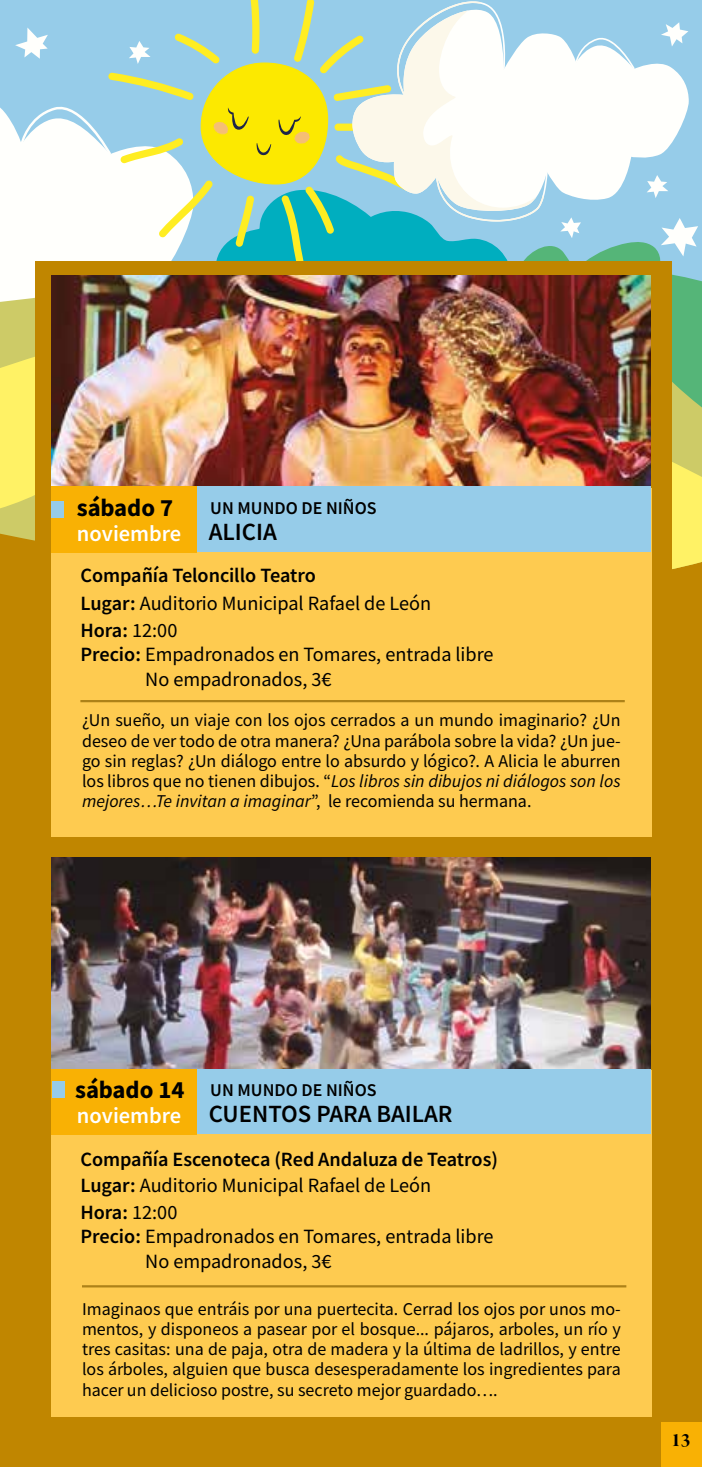
<style>
.page{position:relative;width:702px;height:1467px;background:#c08600}
.page>*{position:absolute;margin:0;border:0;box-sizing:border-box;transform-origin:0 0}
.t1{font:24.75px "Source Sans Variable";letter-spacing:.03em;color:#000}
.t2{font:22.5px "Source Sans Variable";letter-spacing:.03em;color:#fff}
.t3{font:20.25px/27px "Source Sans Variable";letter-spacing:.02em;color:#000}
.t4{font:20.25px "Arno Pro Bold Display";color:#000}
.t5{font:18px/20.2px "Source Sans Variable";letter-spacing:.02em;color:#000;text-align:justify}
.s1{font-style:italic}
</style>
<div class="page">
<div style="left:661px;top:1422px;width:41px;height:45px;background:#f9b104"></div>
<svg style="left:0;top:63px;width:15px;height:161px;background:#dbedf5"></svg>
<svg style="left:547px;top:9px;width:141px;height:204px;background:#d6ebf4"></svg>
<svg style="left:575px;top:33px;width:59px;height:36px;background:#cbe5f2"></svg>
<svg style="left:0;top:224px;width:702px;height:58px;background:#96ced1"></svg>
<svg style="left:560px;top:217px;width:21px;height:21px"></svg>
<svg style="left:646px;top:175px;width:22px;height:23px"></svg>
<svg style="left:660px;top:218px;width:38px;height:38px"></svg>
<svg style="left:0;top:282px;width:702px;height:288px;background:#cbd364"></svg>
<svg style="left:15px;top:0;width:532px;height:309px;background:#bbdece"></svg>
<svg style="left:661px;top:22px;width:27px;height:25px"></svg>
<img style="left:213px;top:122px;width:15px;height:13px">
<div style="left:35px;top:261px;width:637px;height:371px;background:#c08600"></div>
<div style="left:51px;top:1070px;width:600px;height:347px;background:#fecb50"></div>
<div style="left:195px;top:1069px;width:456px;height:65px;background:#96cce9"></div>
<div style="left:51px;top:1068px;width:145px;height:66px;background:#f9b104"></div>
<img style="left:51px;top:858px;width:600px;height:210px">
<div style="left:52px;top:1081px;width:12px;height:17px;background:#96cce9"></div>
<hr style="left:82px;top:1285px;width:544px;height:2px;background:#ad8218">
<div style="left:51px;top:488px;width:600px;height:349px;background:#fecb50"></div>
<img style="left:51px;top:276px;width:600px;height:210px">
<div style="left:195px;top:487px;width:456px;height:65px;background:#96cce9"></div>
<div style="left:51px;top:486px;width:145px;height:66px;background:#f9b104"></div>
<hr style="left:80px;top:700px;width:544px;height:2px;background:#ad8218">
<div style="left:51px;top:501px;width:12px;height:17px;background:#96cce9"></div>
<h1 class="t1" style="left:77px;top:493px;width:96px">sábado 7</h1>
<p class="t2" style="left:77px;top:519px;width:105px">noviembre</p>
<p class="t5" style="left:210px;top:498px;width:167px">UN MUNDO DE NIÑOS</p>
<h1 class="t1" style="left:209px;top:517px;width:69px">ALICIA</h1>
<p class="t3" style="left:80px;top:562px;width:237px">Compañía Teloncillo Teatro</p>
<p class="t3" style="left:80px;top:590px;width:352px">Lugar: Auditorio Municipal Rafael de León<br>Hora: 12:00</p>
<p class="t3" style="left:145px;top:643px;width:349px;line-height:24.3px;text-indent:-65px">Precio: Empadronados en Tomares, entrada libre<br>No empadronados, 3€</p>
<p class="t5" style="left:82px;top:710px;width:540px">¿Un sueño, un viaje con los ojos cerrados a un mundo imaginario? ¿Un deseo de ver todo de otra manera? ¿Una parábola sobre la vida? ¿Un jue&shy;go sin reglas? ¿Un diálogo entre lo absurdo y lógico?. A Alicia le aburren los libros que no tienen dibujos. “<span class="s1">Los libros sin dibujos ni diálogos son los mejores…Te invitan a imaginar</span>”, le recomienda su hermana.</p>
<h1 class="t1" style="left:75px;top:1075px;width:109px">sábado 14</h1>
<p class="t2" style="left:77px;top:1101px;width:105px">noviembre</p>
<p class="t5" style="left:210px;top:1080px;width:167px">UN MUNDO DE NIÑOS</p>
<h1 class="t1" style="left:209px;top:1099px;width:244px">CUENTOS PARA BAILAR</h1>
<p class="t3" style="left:80px;top:1145px;width:418px">Compañía Escenoteca (Red Andaluza de Teatros)</p>
<p class="t3" style="left:80px;top:1172px;width:352px">Lugar: Auditorio Municipal Rafael de León<br>Hora: 12:00</p>
<p class="t3" style="left:145px;top:1225px;width:349px;line-height:24.3px;text-indent:-65px">Precio: Empadronados en Tomares, entrada libre<br>No empadronados, 3€</p>
<p class="t5" style="left:82px;top:1299px;width:540px">Imaginaos que entráis por una puertecita. Cerrad los ojos por unos mo&shy;mentos, y disponeos a pasear por el bosque... pájaros, arboles, un río y tres casitas: una de paja, otra de madera y la última de ladrillos, y entre los árboles, alguien que busca desesperadamente los ingredientes para hacer un delicioso postre, su secreto mejor guardado….</p>
<p class="t4" style="left:671px;top:1429px;width:21px">13</p>
</div>
